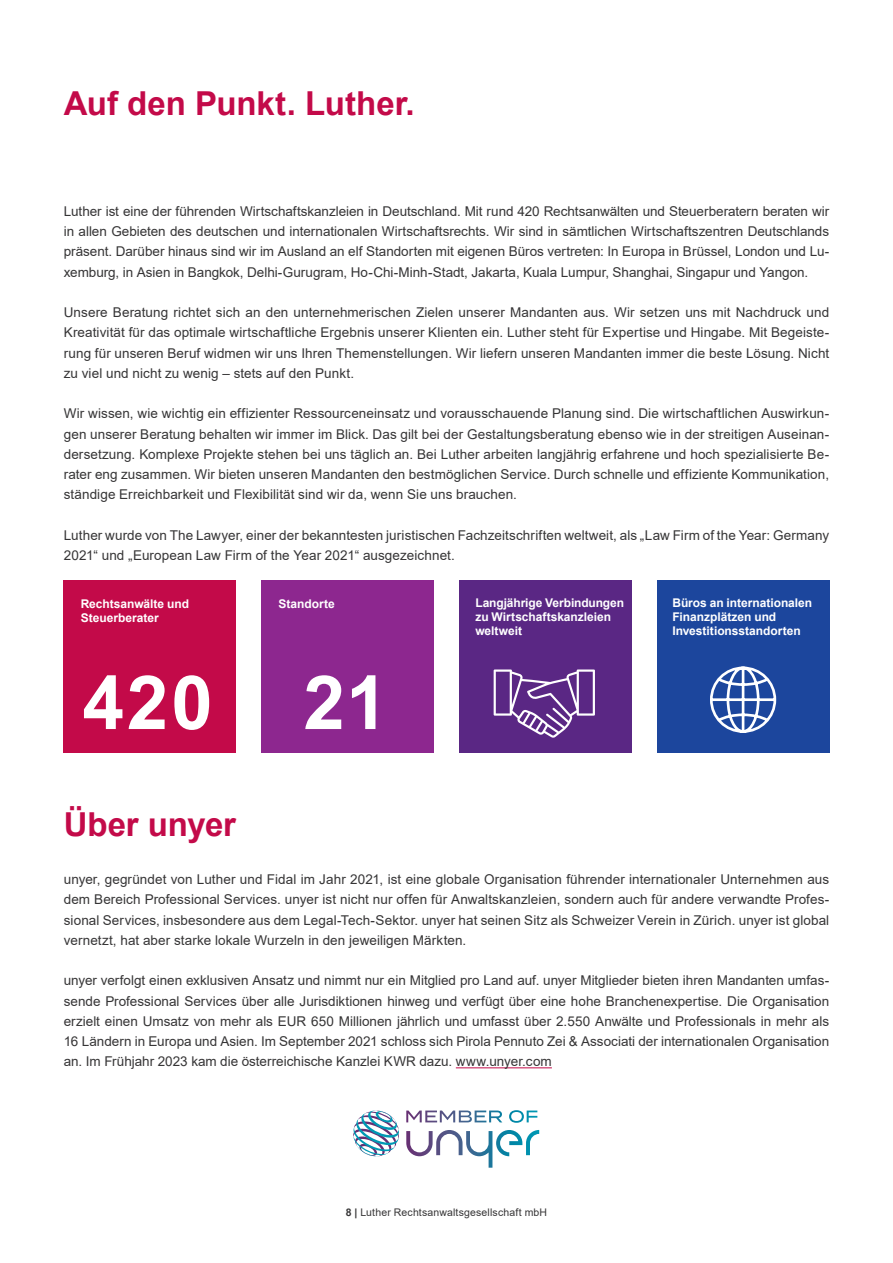
<style>
.page{position:relative;width:893px;height:1263px;background:#fff}
.page>*{position:absolute;margin:0;border:0;box-sizing:border-box;transform-origin:0 0}
.t1{font:700 74.7px "Arial";color:#fff}
.t2{font:700 33px "Arial";letter-spacing:-.005em;color:#c30a49}
.t3{font:13.5px/20.2px "Arial";letter-spacing:.005em;color:#363536;text-align:justify}
.t4{font:700 12px/14.4px "Arial";letter-spacing:-.005em;color:#fff}
.t5{font:10.5px "Arial";letter-spacing:.015em;color:#363536}
.s1{font-weight:700}
</style>
<div class="page">
<div style="left:64px;top:581px;width:172px;height:172px;background:#c30a49"></div>
<div style="left:261px;top:581px;width:173px;height:172px;background:#8d278f"></div>
<div style="left:459px;top:581px;width:172px;height:172px;background:#5a2784"></div>
<div style="left:657px;top:581px;width:172px;height:172px;background:#1c469d"></div>
<svg style="left:710px;top:666px;width:67px;height:67px"></svg>
<svg style="left:494px;top:669px;width:101px;height:69px"></svg>
<hr style="left:456px;top:1067px;width:96px;height:1px;background:#c30a49">
<svg style="left:353px;top:1110px;width:186px;height:58px"></svg>
<p class="t2" style="left:64px;top:81px;width:352px">Auf den Punkt. Luther.</p>
<p class="t3" style="left:64px;top:201px;width:767px">Luther ist eine der führenden Wirtschaftskanzleien in Deutschland. Mit rund 420 Rechtsanwälten und Steuerberatern beraten wir in allen Gebieten des deutschen und internationalen Wirtschaftsrechts. Wir sind in sämtlichen Wirtschaftszentren Deutschlands präsent. Darüber hinaus sind wir im Ausland an elf Standorten mit eigenen Büros vertreten: In Europa in Brüssel, London und Lu&shy;xemburg, in Asien in Bangkok, Delhi-Gurugram, Ho-Chi-Minh-Stadt, Jakarta, Kuala Lumpur, Shanghai, Singapur und Yangon.</p>
<p class="t3" style="left:64px;top:302px;width:767px">Unsere Beratung richtet sich an den unternehmerischen Zielen unserer Mandanten aus. Wir setzen uns mit Nachdruck und Kreativität für das optimale wirtschaftliche Ergebnis unserer Klienten ein. Luther steht für Expertise und Hingabe. Mit Begeiste&shy;rung für unseren Beruf widmen wir uns Ihren Themenstellungen. Wir liefern unseren Mandanten immer die beste Lösung. Nicht zu viel und nicht zu wenig – stets auf den Punkt.</p>
<p class="t3" style="left:64px;top:403px;width:767px">Wir wissen, wie wichtig ein effizienter Ressourceneinsatz und vorausschauende Planung sind. Die wirtschaftlichen Auswirkun&shy;gen unserer Beratung behalten wir immer im Blick. Das gilt bei der Gestaltungsberatung ebenso wie in der streitigen Auseinan&shy;dersetzung. Komplexe Projekte stehen bei uns täglich an. Bei Luther arbeiten langjährig erfahrene und hoch spezialisierte Be&shy;rater eng zusammen. Wir bieten unseren Mandanten den bestmöglichen Service. Durch schnelle und effiziente Kommunikation, ständige Erreichbarkeit und Flexibilität sind wir da, wenn Sie uns brauchen.</p>
<p class="t3" style="left:64px;top:525px;width:767px">Luther wurde von The Lawyer, einer der bekanntesten juristischen Fachzeitschriften weltweit, als „Law Firm of the Year: Germany<br>2021“ und „European Law Firm of the Year 2021“ ausgezeichnet.</p>
<p class="t4" style="left:81px;top:596px;width:110px">Rechtsanwälte und<br>Steuerberater</p>
<p class="t4" style="left:279px;top:596px;width:58px">Standorte</p>
<p class="t4" style="left:475px;top:595px;width:150px">Langjährige Verbindungen zu Wirtschaftskanzleien weltweit</p>
<p class="t4" style="left:672px;top:595px;width:141px">Büros an internationalen<br>Finanzplätzen und<br>Investitionsstandorten</p>
<p class="t1" style="left:83px;top:650px;width:307px">420 21</p>
<p class="t2" style="left:64px;top:801px;width:174px">Über unyer</p>
<p class="t3" style="left:64px;top:869px;width:767px">unyer, gegründet von Luther und Fidal im Jahr 2021, ist eine globale Organisation führender internationaler Unternehmen aus dem Bereich Professional Services. unyer ist nicht nur offen für Anwaltskanzleien, sondern auch für andere verwandte Profes&shy;sional Services, insbesondere aus dem Legal-Tech-Sektor. unyer hat seinen Sitz als Schweizer Verein in Zürich. unyer ist global vernetzt, hat aber starke lokale Wurzeln in den jeweiligen Märkten.</p>
<p class="t3" style="left:64px;top:970px;width:767px">unyer verfolgt einen exklusiven Ansatz und nimmt nur ein Mitglied pro Land auf. unyer Mitglieder bieten ihren Mandanten umfas&shy;sende Professional Services über alle Jurisdiktionen hinweg und verfügt über eine hohe Branchenexpertise. Die Organisation erzielt einen Umsatz von mehr als EUR 650 Millionen jährlich und umfasst über 2.550 Anwälte und Professionals in mehr als 16 Ländern in Europa und Asien. Im September 2021 schloss sich Pirola Pennuto Zei &amp; Associati der internationalen Organisation an. Im Frühjahr 2023 kam die österreichische Kanzlei KWR dazu. www.unyer.com</p>
<p class="t5" style="left:346px;top:1205px;width:203px"><span class="s1">8 |</span> Luther Rechtsanwaltsgesellschaft mbH</p>
</div>
